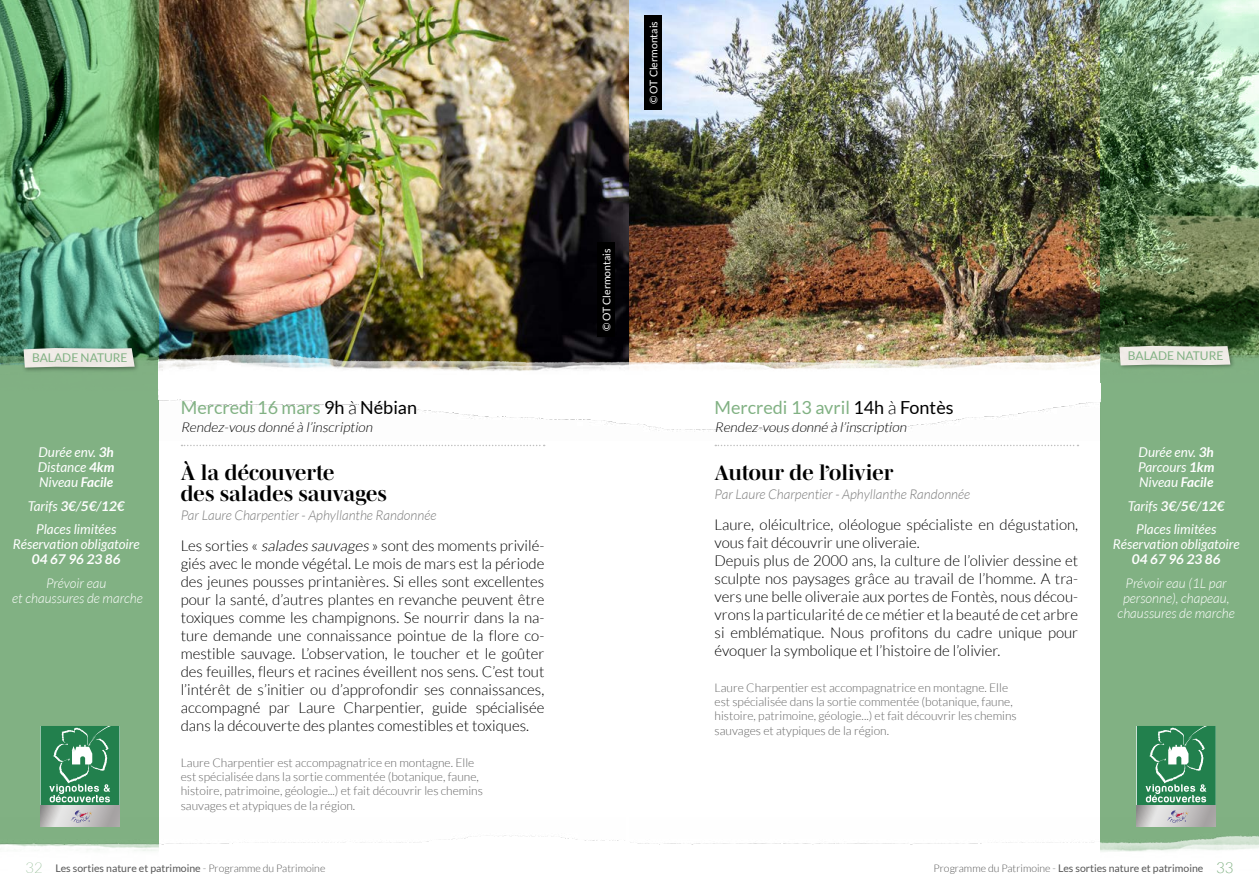
<style>
.page{position:relative;width:1259px;height:893px;background:#fff}
.page>*{position:absolute;margin:0;border:0;box-sizing:border-box;transform-origin:0 0}
.t1{font:700 21px/21px "Mencken Std Head";color:#000}
.t2{font:18px "Lato";color:#81b183}
.t3{font:300 15px/18px "Lato";color:#000;text-align:justify}
.t4{font:italic 13.5px/15px "Lato";color:#fff;text-align:justify}
.t5{font:italic 300 13.5px/15px "Lato";color:#fff;text-align:center}
.t6{font:italic 300 13.5px "Lato";color:#7c7c7c}
.t7{font:italic 300 13.5px "Lato";color:#000}
.t8{font:italic 700 13.5px "Lato";color:#fff}
.t9{font:300 12px/14.4px "Lato";color:#636363}
.t10{font:12px "Lato";color:#81b183}
.t11{font:10.5px "Lato";color:#555}
.t12{font:10.5px "Lato";color:#fff}
.s1{font-weight:700}
.s2{color:#000}
.s3{font-weight:300;color:#000}
.s4{font-style:italic}
.s5{font-weight:100;font-size:15px;color:#81b183}
.s6{font-weight:300}
.s7{font-weight:300;font-size:15px;color:#81b183}
</style>
<div class="page">
<div style="left:0;top:0;width:159px;height:893px;background:#81b183"></div>
<div style="left:1100px;top:0;width:159px;height:893px;background:#81b183"></div>
<img style="left:159px;top:399px;width:934px;height:33px">
<img style="left:159px;top:0;width:471px;height:371px">
<img style="left:0;top:363px;width:159px;height:28px">
<img style="left:0;top:817px;width:625px;height:55px">
<img style="left:630px;top:817px;width:629px;height:55px">
<div style="left:0;top:872px;width:629px;height:21px;background:#fff"></div>
<div style="left:628px;top:872px;width:631px;height:21px;background:#fff"></div>
<img style="left:630px;top:0;width:470px;height:370px">
<svg style="left:1100px;top:0;width:159px;height:362px;background:#6a8863"></svg>
<div style="left:645px;top:15px;width:17px;height:95px;background:#000"></div>
<div style="left:597px;top:243px;width:17px;height:94px;background:#000"></div>
<svg style="left:181px;top:445px;width:364px;height:1px"></svg>
<div style="left:1116px;top:343px;width:120px;height:28px;background:#000;opacity:.35"></div>
<svg style="left:715px;top:445px;width:363px;height:1px"></svg>
<svg style="left:41px;top:823px;width:78px;height:4px"></svg>
<svg style="left:41px;top:726px;width:78px;height:97px;background:#5c9b79"></svg>
<svg style="left:1136px;top:823px;width:79px;height:4px"></svg>
<svg style="left:1136px;top:726px;width:79px;height:97px;background:#5d9c7a"></svg>
<img style="left:0;top:0;width:159px;height:363px">
<div style="left:21px;top:345px;width:119px;height:28px;background:#000;opacity:.35"></div>
<img style="left:24px;top:348px;width:111px;height:20px">
<p class="t10" style="left:32px;top:351px;width:97px">BALADE NATURE</p>
<p class="t4" style="left:38px;top:445px;width:78px">Durée env. <span class="s1">3h </span>Distance <span class="s1">4km </span>Niveau <span class="s1">Facile</span></p>
<p class="t4" style="left:28px;top:495px;width:98px;line-height:23.5px;text-align:center">Tarifs <span class="s1">3€</span>/<span class="s1">5€</span>/<span class="s1">12€<br></span>Places limitées</p>
<p class="t4" style="left:13px;top:537px;width:128px">Réservation obligatoire</p>
<p class="t8" style="left:32px;top:552px;width:90px">04 67 96 23 86</p>
<p class="t5" style="left:12px;top:576px;width:132px">Prévoir eau<br>et chaussures de marche</p>
<p class="t2" style="left:181px;top:398px;width:238px">Mercredi 16 mars <span class="s2">9h</span> <span class="s3">à</span> <span class="s2">Nébian</span></p>
<p class="t7" style="left:181px;top:420px;width:196px">Rendez-vous donné à l’inscription</p>
<h1 class="t1" style="left:181px;top:462px;width:207px">À la découverte<br>des salades sauvages</h1>
<p class="t6" style="left:181px;top:508px;width:257px">Par Laure Charpentier - Aphyllanthe Randonnée</p>
<p class="t3" style="left:181px;top:537px;width:365px">Les sorties « <span class="s4">salades sauvages</span> » sont des moments privilé&shy;giés avec le monde végétal. Le mois de mars est la période des jeunes pousses printanières. Si elles sont excellentes pour la santé, d’autres plantes en revanche peuvent être toxiques comme les champignons. Se nourrir dans la na&shy;ture demande une connaissance pointue de la flore co&shy;mestible sauvage. L’observation, le toucher et le goûter des feuilles, fleurs et racines éveillent nos sens. C’est tout l’intérêt de s’initier ou d’approfondir ses connaissances, accompagné par Laure Charpentier, guide spécialisée dans la découverte des plantes comestibles et toxiques.</p>
<p class="t9" style="left:181px;top:755px;width:304px">Laure Charpentier est accompagnatrice en montagne. Elle est spécialisée dans la sortie commentée (botanique, faune, histoire, patrimoine, géologie...) et fait découvrir les chemins sauvages et atypiques de la région.</p>
<p class="t12" style="left:648px;top:93px;width:84px;rotate:-90deg">© OT Clermontais</p>
<p class="t12" style="left:648px;top:104px;width:84px;rotate:-90deg">© OT Clermontais</p>
<p class="t12" style="left:600px;top:331px;width:84px;rotate:-90deg">© OT Clermontais</p>
<p class="t2" style="left:714px;top:398px;width:240px">Mercredi 13 avril <span class="s2">14h</span> <span class="s3">à</span> <span class="s2">Fontès</span></p>
<p class="t7" style="left:714px;top:420px;width:196px">Rendez-vous donné à l’inscription</p>
<h1 class="t1" style="left:714px;top:462px;width:181px">Autour de l’olivier</h1>
<p class="t6" style="left:714px;top:487px;width:257px">Par Laure Charpentier - Aphyllanthe Randonnée</p>
<p class="t3" style="left:714px;top:516px;width:365px;text-align:left">Laure, oléicultrice, oléologue spécialiste en dégustation, vous fait découvrir une oliveraie.<br>Depuis plus de 2000 ans, la culture de l’olivier dessine et sculpte nos paysages grâce au travail de l’homme. A tra&shy;vers une belle oliveraie aux portes de Fontès, nous décou&shy;vrons la particularité de ce métier et la beauté de cet arbre si emblématique. Nous profitons du cadre unique pour évoquer la symbolique et l’histoire de l’olivier.</p>
<p class="t9" style="left:714px;top:680px;width:304px">Laure Charpentier est accompagnatrice en montagne. Elle est spécialisée dans la sortie commentée (botanique, faune, histoire, patrimoine, géologie...) et fait découvrir les chemins sauvages et atypiques de la région.</p>
<p class="t10" style="left:1127px;top:349px;width:97px">BALADE NATURE</p>
<p class="t4" style="left:1138px;top:445px;width:78px">Durée env. <span class="s1">3h </span>Parcours <span class="s1">1km </span>Niveau <span class="s1">Facile</span></p>
<p class="t4" style="left:1127px;top:495px;width:98px;line-height:23.5px;text-align:center">Tarifs <span class="s1">3€</span>/<span class="s1">5€</span>/<span class="s1">12€<br></span>Places limitées</p>
<p class="t4" style="left:1113px;top:537px;width:128px">Réservation obligatoire</p>
<p class="t8" style="left:1132px;top:552px;width:90px">04 67 96 23 86</p>
<p class="t5" style="left:1117px;top:576px;width:119px">Prévoir eau (1L par personne), chapeau, chaussures de marche</p>
<p class="t11" style="left:26px;top:862px;width:301px"><span class="s5">32</span> Les sorties nature et patrimoine <span class="s6">- Programme du Patrimoine</span></p>
<p class="t11" style="left:933px;top:862px;width:301px"><span class="s6">Programme du Patrimoine -</span> Les sorties nature et patrimoine <span class="s7">33</span></p>
</div>
